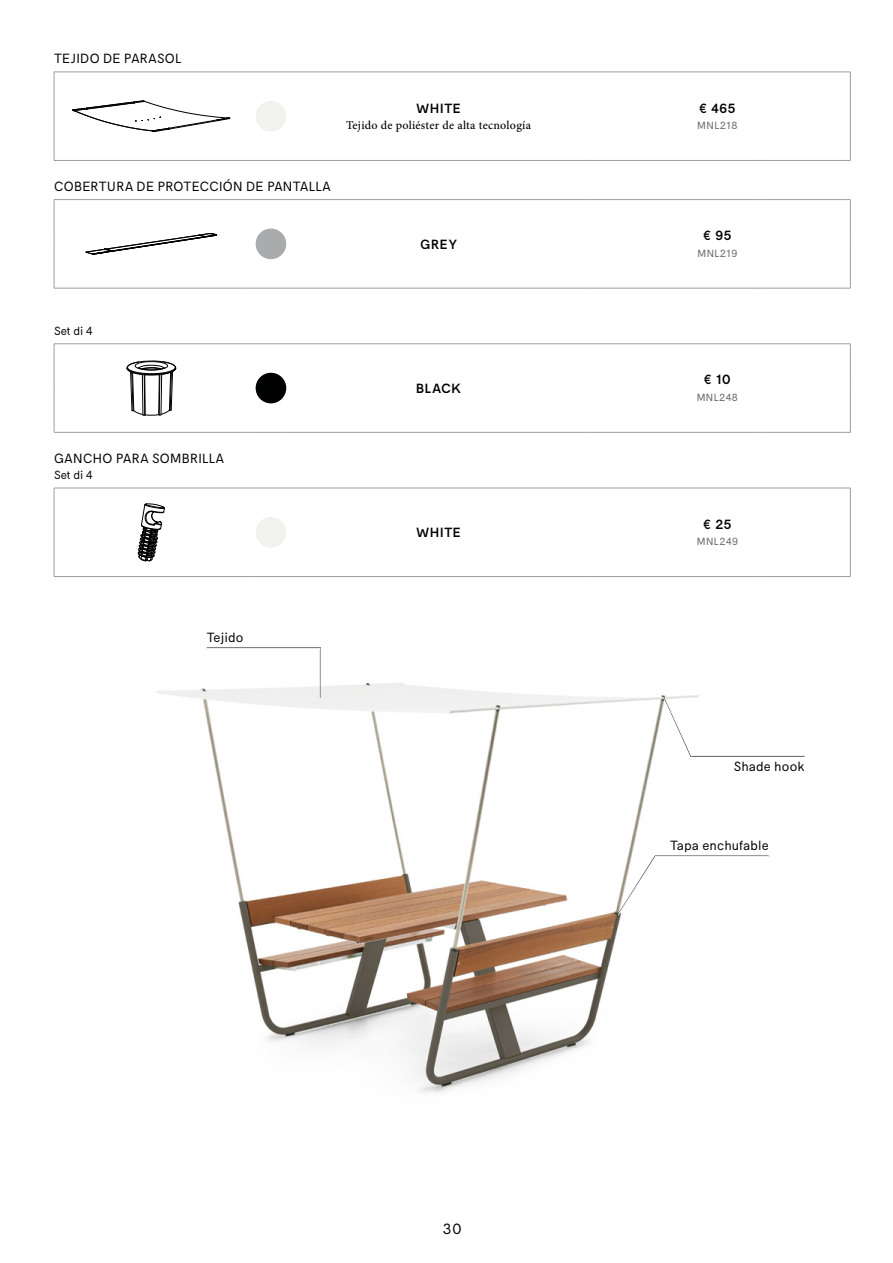
<style>
.page{position:relative;width:893px;height:1263px;background:#fff}
.page>*{position:absolute;margin:0;border:0;box-sizing:border-box;transform-origin:0 0}
.t1{font:15px "Extremis Compakt";color:#000}
.t2{font:13.5px "Extremis Compakt";letter-spacing:.02em;color:#000}
.t3{font:500 13.5px "Extremis Compakt";letter-spacing:.055em;color:#000}
.t4{font:500 12px "Minion Pro";letter-spacing:.02em;color:#000}
.t5{font:12px "Extremis Compakt";color:#000}
.t6{font:10.5px "Extremis Compakt";letter-spacing:.045em;color:#646363}
</style>
<div class="page">
<img style="left:157px;top:647px;width:608px;height:446px">
<svg style="left:207px;top:647px;width:114px;height:51px"></svg>
<svg style="left:664px;top:697px;width:141px;height:59px"></svg>
<svg style="left:618px;top:856px;width:151px;height:59px"></svg>
<hr style="left:54px;top:72px;width:187px;height:1px;background:#9d9d9c">
<hr style="left:54px;top:72px;width:1px;height:34px;background:#9d9d9c">
<svg style="left:241px;top:72px;width:13px;height:1px"></svg>
<hr style="left:254px;top:72px;width:34px;height:1px;background:#9d9d9c">
<hr style="left:589px;top:72px;width:166px;height:1px;background:#9d9d9c">
<hr style="left:760px;top:72px;width:85px;height:1px;background:#9d9d9c">
<hr style="left:850px;top:72px;width:1px;height:34px;background:#9d9d9c">
<svg style="left:54px;top:106px;width:1px;height:12px"></svg>
<hr style="left:54px;top:118px;width:1px;height:42px;background:#9d9d9c">
<hr style="left:850px;top:118px;width:1px;height:42px;background:#9d9d9c">
<hr style="left:288px;top:72px;width:301px;height:1px;background:#9d9d9c">
<svg style="left:850px;top:106px;width:1px;height:12px"></svg>
<hr style="left:54px;top:160px;width:187px;height:1px;background:#9d9d9c">
<svg style="left:241px;top:160px;width:13px;height:1px"></svg>
<hr style="left:254px;top:160px;width:34px;height:1px;background:#9d9d9c">
<hr style="left:288px;top:160px;width:301px;height:1px;background:#9d9d9c">
<hr style="left:589px;top:160px;width:166px;height:1px;background:#9d9d9c">
<hr style="left:760px;top:160px;width:85px;height:1px;background:#9d9d9c">
<svg style="left:73px;top:101px;width:157px;height:32px"></svg>
<div style="left:256px;top:101px;width:30px;height:30px;background:#f1f1ee;border-radius:50%"></div>
<hr style="left:54px;top:199px;width:187px;height:1px;background:#9d9d9c">
<hr style="left:54px;top:200px;width:1px;height:34px;background:#9d9d9c">
<svg style="left:241px;top:199px;width:13px;height:1px"></svg>
<hr style="left:254px;top:199px;width:34px;height:1px;background:#9d9d9c">
<hr style="left:589px;top:199px;width:166px;height:1px;background:#9d9d9c">
<hr style="left:760px;top:199px;width:85px;height:1px;background:#9d9d9c">
<hr style="left:850px;top:200px;width:1px;height:34px;background:#9d9d9c">
<svg style="left:54px;top:234px;width:1px;height:12px"></svg>
<hr style="left:54px;top:246px;width:1px;height:42px;background:#9d9d9c">
<hr style="left:850px;top:246px;width:1px;height:42px;background:#9d9d9c">
<hr style="left:288px;top:199px;width:301px;height:1px;background:#9d9d9c">
<svg style="left:850px;top:234px;width:1px;height:12px"></svg>
<hr style="left:54px;top:288px;width:187px;height:1px;background:#9d9d9c">
<svg style="left:241px;top:288px;width:13px;height:1px"></svg>
<hr style="left:254px;top:288px;width:34px;height:1px;background:#9d9d9c">
<hr style="left:288px;top:288px;width:301px;height:1px;background:#9d9d9c">
<hr style="left:589px;top:288px;width:166px;height:1px;background:#9d9d9c">
<hr style="left:760px;top:288px;width:85px;height:1px;background:#9d9d9c">
<svg style="left:86px;top:233px;width:131px;height:22px"></svg>
<div style="left:256px;top:229px;width:30px;height:30px;background:#aaabac;border-radius:50%"></div>
<hr style="left:54px;top:343px;width:187px;height:1px;background:#9d9d9c">
<hr style="left:54px;top:344px;width:1px;height:34px;background:#9d9d9c">
<svg style="left:241px;top:343px;width:13px;height:1px"></svg>
<hr style="left:254px;top:343px;width:34px;height:1px;background:#9d9d9c">
<hr style="left:589px;top:343px;width:166px;height:1px;background:#9d9d9c">
<hr style="left:760px;top:343px;width:85px;height:1px;background:#9d9d9c">
<hr style="left:850px;top:344px;width:1px;height:34px;background:#9d9d9c">
<svg style="left:54px;top:378px;width:1px;height:12px"></svg>
<hr style="left:54px;top:390px;width:1px;height:42px;background:#9d9d9c">
<hr style="left:850px;top:390px;width:1px;height:42px;background:#9d9d9c">
<hr style="left:288px;top:343px;width:301px;height:1px;background:#9d9d9c">
<svg style="left:850px;top:378px;width:1px;height:12px"></svg>
<hr style="left:54px;top:432px;width:187px;height:1px;background:#9d9d9c">
<svg style="left:241px;top:432px;width:13px;height:1px"></svg>
<hr style="left:254px;top:432px;width:34px;height:1px;background:#9d9d9c">
<hr style="left:288px;top:432px;width:301px;height:1px;background:#9d9d9c">
<hr style="left:589px;top:432px;width:166px;height:1px;background:#9d9d9c">
<hr style="left:760px;top:432px;width:85px;height:1px;background:#9d9d9c">
<svg style="left:127px;top:361px;width:49px;height:55px"></svg>
<div style="left:256px;top:373px;width:30px;height:30px;background:#010202;border-radius:50%"></div>
<hr style="left:54px;top:488px;width:187px;height:1px;background:#9d9d9c">
<hr style="left:54px;top:488px;width:1px;height:34px;background:#9d9d9c">
<svg style="left:241px;top:488px;width:13px;height:1px"></svg>
<hr style="left:254px;top:488px;width:34px;height:1px;background:#9d9d9c">
<hr style="left:589px;top:488px;width:166px;height:1px;background:#9d9d9c">
<hr style="left:760px;top:488px;width:85px;height:1px;background:#9d9d9c">
<hr style="left:850px;top:488px;width:1px;height:34px;background:#9d9d9c">
<svg style="left:54px;top:522px;width:1px;height:12px"></svg>
<hr style="left:54px;top:534px;width:1px;height:42px;background:#9d9d9c">
<hr style="left:850px;top:534px;width:1px;height:42px;background:#9d9d9c">
<hr style="left:288px;top:488px;width:301px;height:1px;background:#9d9d9c">
<svg style="left:850px;top:522px;width:1px;height:12px"></svg>
<hr style="left:54px;top:576px;width:187px;height:1px;background:#9d9d9c">
<svg style="left:241px;top:576px;width:13px;height:1px"></svg>
<hr style="left:254px;top:576px;width:34px;height:1px;background:#9d9d9c">
<hr style="left:288px;top:576px;width:301px;height:1px;background:#9d9d9c">
<hr style="left:589px;top:576px;width:166px;height:1px;background:#9d9d9c">
<hr style="left:760px;top:576px;width:85px;height:1px;background:#9d9d9c">
<svg style="left:138px;top:504px;width:27px;height:57px"></svg>
<div style="left:256px;top:517px;width:30px;height:31px;background:#f1f1ee;border-radius:50%"></div>
<p class="t2" style="left:54px;top:51px;width:129px">TEJIDO DE PARASOL</p>
<p class="t3" style="left:416px;top:100px;width:46px">WHITE</p>
<p class="t4" style="left:346px;top:117px;width:187px">Tejido de poliéster de alta tecnología</p>
<p class="t2" style="left:54px;top:179px;width:278px">COBERTURA DE PROTECCIÓN DE PANTALLA</p>
<p class="t3" style="left:420px;top:236px;width:38px">GREY</p>
<p class="t5" style="left:54px;top:324px;width:40px">Set di 4</p>
<p class="t2" style="left:54px;top:450px;width:172px">GANCHO PARA SOMBRILLA</p>
<p class="t5" style="left:54px;top:468px;width:40px">Set di 4</p>
<p class="t3" style="left:416px;top:380px;width:46px">BLACK</p>
<p class="t3" style="left:416px;top:524px;width:46px">WHITE</p>
<p class="t2" style="left:207px;top:629px;width:38px">Tejido</p>
<p class="t3" style="left:699px;top:100px;width:38px">€ 465</p>
<p class="t6" style="left:697px;top:119px;width:42px">MNL218</p>
<p class="t3" style="left:703px;top:227px;width:30px">€ 95</p>
<p class="t6" style="left:697px;top:247px;width:41px">MNL219</p>
<p class="t3" style="left:704px;top:372px;width:28px">€ 10</p>
<p class="t6" style="left:697px;top:391px;width:43px">MNL248</p>
<p class="t3" style="left:703px;top:516px;width:30px">€ 25</p>
<p class="t6" style="left:697px;top:535px;width:43px">MNL249</p>
<p class="t2" style="left:734px;top:759px;width:72px">Shade hook</p>
<p class="t2" style="left:670px;top:838px;width:100px">Tapa enchufable</p>
<p class="t1" style="left:443px;top:1220px;width:20px">30</p>
</div>
